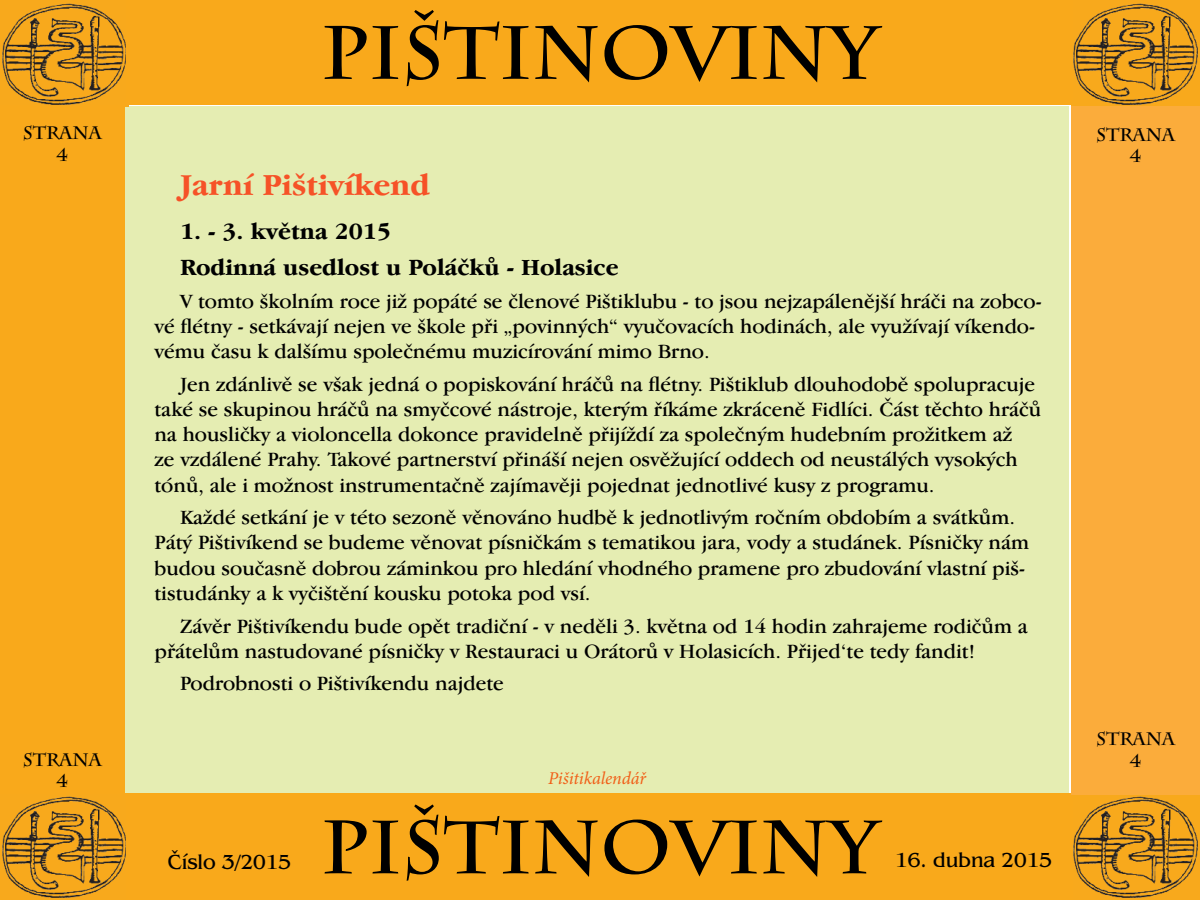
<style>
.page{position:relative;width:1200px;height:900px;background:#fff}
.page>*{position:absolute;margin:0;border:0;box-sizing:border-box;transform-origin:0 0}
.t1{font:700 75px "Charlemagne Std";color:#000}
.Nadpis_1{font:700 31.5px "Garamond IT Cby BTCE";color:#f65227}
.Nadpis_2{font:700 24px "Garamond IT Cby BTCE";color:#000}
.Základní_text{font:21px/25.2px "Garamond IT Cby BTCE";color:#000}
.t2{font:21px "Benguiat IT Cby BTCE";color:#000}
.t3{font:700 18px/21.6px "Charlemagne Std";color:#000;text-align:center}
.t4{font:italic 18px "Minion Pro";letter-spacing:-.005em;color:#f15f18}
</style>
<div class="page">
<div style="left:124px;top:106px;width:946px;height:688px;background:#e5edb2"></div>
<img style="left:0;top:0;width:129px;height:106px">
<img style="left:1071px;top:0;width:129px;height:106px">
<img style="left:0;top:794px;width:126px;height:106px">
<img style="left:1072px;top:795px;width:128px;height:105px">
<div style="left:126px;top:0;width:946px;height:105px;background:#f9a91b"></div>
<div style="left:126px;top:794px;width:946px;height:106px;background:#f9a91b"></div>
<div style="left:0;top:105px;width:124px;height:689px;background:#f9a91b"></div>
<div style="left:1071px;top:106px;width:129px;height:689px;background:#fbac3b"></div>
<p class="t3" style="left:23px;top:122px;width:80px">STRANA<br>4</p>
<p class="t3" style="left:23px;top:749px;width:80px">STRANA<br>4</p>
<h1 class="t1" style="left:321px;top:9px;width:558px">PIŠTINOVINY</h1>
<p class="Nadpis_1" style="left:180px;top:165px;width:252px">Jarní Pištivíkend</p>
<p class="Nadpis_2" style="left:180px;top:216px;width:213px">1. - 3. května 2015</p>
<p class="Nadpis_2" style="left:180px;top:252px;width:440px">Rodinná usedlost u Poláčků - Holasice</p>
<p class="Základní_text" style="left:154px;top:288px;width:889px;text-indent:26px">V tomto školním roce již popáté se členové Pištiklubu - to jsou nejzapálenější hráči na zobco&shy;vé flétny - setkávají nejen ve škole při „povinných“ vyučovacích hodinách, ale využívají víkendo&shy;vému času k dalšímu společnému muzicírování mimo Brno.</p>
<p class="Základní_text" style="left:154px;top:371px;width:888px;text-indent:26px">Jen zdánlivě se však jedná o popiskování hráčů na flétny. Pištiklub dlouhodobě spolupracuje také se skupinou hráčů na smyčcové nástroje, kterým říkáme zkráceně Fidlíci. Část těchto hráčů na housličky a violoncella dokonce pravidelně přijíždí za společným hudebním prožitkem až<br>ze vzdálené Prahy. Takové partnerství přináší nejen osvěžující oddech od neustálých vysokých tónů, ale i možnost instrumentačně zajímavěji pojednat jednotlivé kusy z programu.</p>
<p class="Základní_text" style="left:154px;top:504px;width:876px;text-indent:26px">Každé setkání je v této sezoně věnováno hudbě k jednotlivým ročním obdobím a svátkům.<br>Pátý Pištivíkend se budeme věnovat písničkám s tematikou jara, vody a studánek. Písničky nám budou současně dobrou záminkou pro hledání vhodného pramene pro zbudování vlastní piš&shy;tistudánky a k vyčištění kousku potoka pod vsí.</p>
<p class="Základní_text" style="left:154px;top:613px;width:875px;text-indent:26px">Závěr Pištivíkendu bude opět tradiční - v neděli 3. května od 14 hodin zahrajeme rodičům a přátelům nastudované písničky v Restauraci u Orátorů v Holasicích. Přijed‘te tedy fandit!</p>
<p class="Základní_text" style="left:180px;top:671px;width:325px">Podrobnosti o Pištivíkendu najdete</p>
<p class="t4" style="left:548px;top:766px;width:99px">Pišitikalendář</p>
<h1 class="t1" style="left:321px;top:804px;width:558px">PIŠTINOVINY</h1>
<p class="t2" style="left:168px;top:848px;width:125px">Číslo 3/2015</p>
<p class="t2" style="left:895px;top:847px;width:159px">16. dubna 2015</p>
<p class="t3" style="left:1096px;top:124px;width:80px">STRANA<br>4</p>
<p class="t3" style="left:1096px;top:729px;width:80px">STRANA<br>4</p>
</div>
